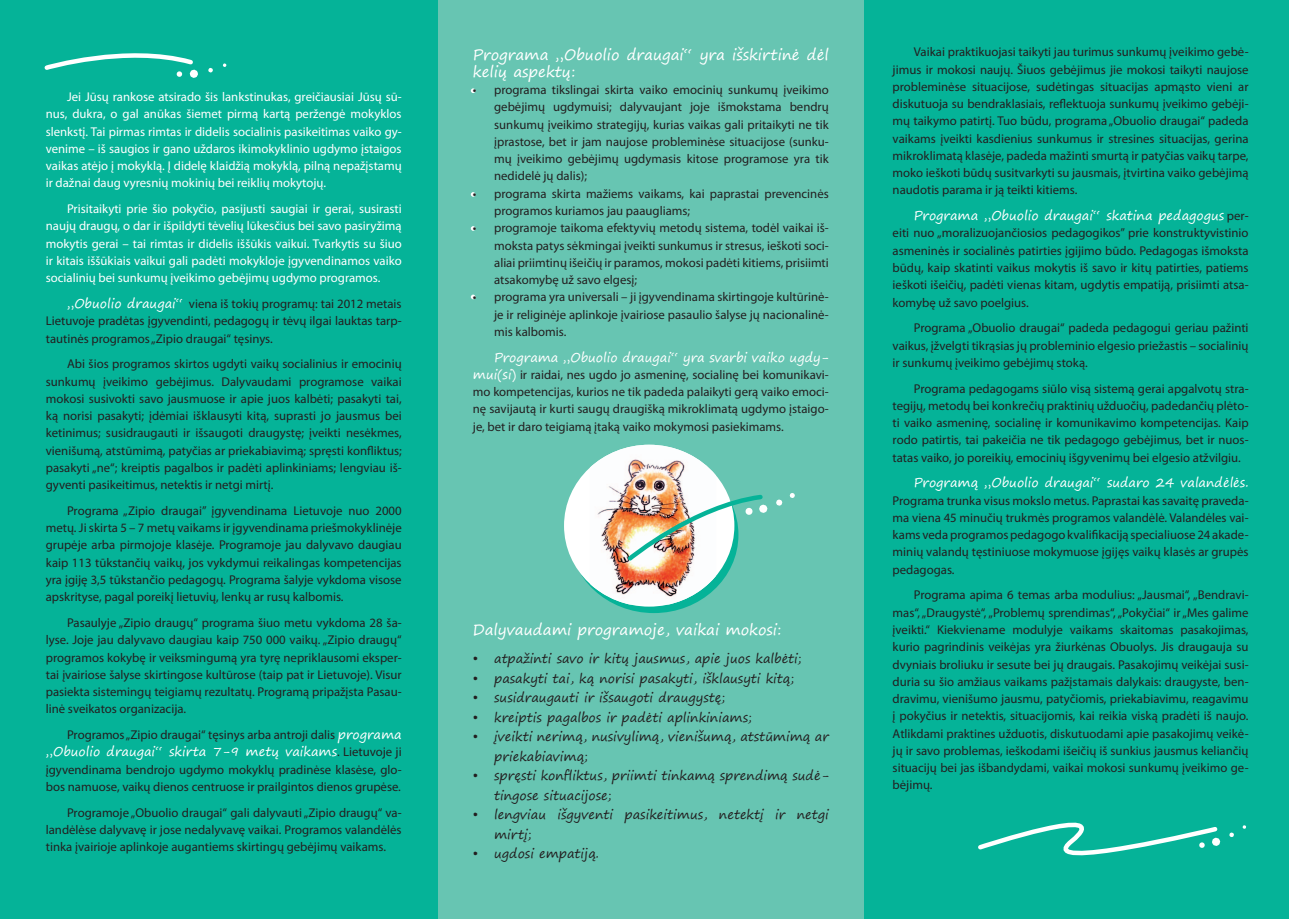
<style>
.page{position:relative;width:1289px;height:919px;background:#fff}
.page>*{position:absolute;margin:0;border:0;box-sizing:border-box;transform-origin:0 0}
.tekstas{font:15px/17.2px "Segoe Print";color:#fff}
.tekstas-2{font:12.75px/17.2px "Myriad Pro";color:#231f20;text-align:justify}
.tekstas-3{font:12.75px/17.2px "Myriad Pro";color:#fff;text-align:justify}
.tekstas-4{font:12.75px/19.5px "Segoe Print";color:#231f20}
.s1{font-family:"Segoe Print";color:#fff}
</style>
<div class="page">
<div style="left:0;top:0;width:1288px;height:918px;background:#05b398"></div>
<div style="left:438px;top:0;width:425px;height:918px;background:#67c5b2"></div>
<svg style="left:471px;top:88px;width:4px;height:5px"></svg>
<svg style="left:471px;top:192px;width:4px;height:5px"></svg>
<svg style="left:471px;top:226px;width:4px;height:5px"></svg>
<svg style="left:471px;top:294px;width:4px;height:5px"></svg>
<div style="left:190px;top:70px;width:8px;height:8px;border:4px solid #fff;border-radius:50%"></div>
<svg style="left:44px;top:53px;width:152px;height:24px"></svg>
<svg style="left:208px;top:68px;width:5px;height:5px"></svg>
<svg style="left:223px;top:63px;width:3px;height:4px"></svg>
<svg style="left:569px;top:456px;width:169px;height:157px"></svg>
<div style="left:564px;top:444px;width:170px;height:162px;background:#fff;border-radius:50%"></div>
<img style="left:590px;top:444px;width:126px;height:160px">
<div style="left:759px;top:504px;width:8px;height:9px;border:4px solid #fff"></div>
<img style="left:625px;top:492px;width:140px;height:71px">
<svg style="left:776px;top:499px;width:6px;height:7px"></svg>
<svg style="left:789px;top:493px;width:6px;height:5px"></svg>
<svg style="left:1229px;top:832px;width:5px;height:5px"></svg>
<svg style="left:1242px;top:825px;width:4px;height:4px"></svg>
<svg style="left:978px;top:822px;width:243px;height:34px"></svg>
<p class="tekstas-3" style="left:46px;top:88px;width:357px;text-indent:21px">Jei Jūsų rankose atsirado šis lankstinukas, greičiausiai Jūsų sū&shy;nus, dukra, o gal anūkas šiemet pirmą kartą peržengė mokyklos slenkstį. Tai pirmas rimtas ir didelis socialinis pasikeitimas vaiko gy&shy;venime – iš saugios ir gano uždaros ikimokyklinio ugdymo įstaigos vaikas atėjo į mokyklą. Į didelę klaidžią mokyklą, pilną nepažįstamų ir dažnai daug vyresnių mokinių bei reiklių mokytojų.</p>
<p class="tekstas-3" style="left:46px;top:200px;width:357px;text-indent:21px">Prisitaikyti prie šio pokyčio, pasijusti saugiai ir gerai, susirasti naujų draugų, o dar ir išpildyti tėvelių lūkesčius bei savo pasiryžimą mokytis gerai – tai rimtas ir didelis iššūkis vaikui. Tvarkytis su šiuo ir kitais iššūkiais vaikui gali padėti mokykloje įgyvendinamos vaiko socialinių bei sunkumų įveikimo gebėjimų ugdymo programos.</p>
<p class="tekstas-2" style="left:46px;top:295px;width:357px;text-indent:21px"><span class="s1">„Obuolio draugai“</span> viena iš tokių programų: tai 2012 metais Lietuvoje pradėtas įgyvendinti, pedagogų ir tėvų ilgai lauktas tarp&shy;tautinės programos „Zipio draugai“ tęsinys.</p>
<p class="tekstas-2" style="left:46px;top:355px;width:357px;text-indent:21px">Abi šios programos skirtos ugdyti vaikų socialinius ir emocinių sunkumų įveikimo gebėjimus. Dalyvaudami programose vaikai mokosi susivokti savo jausmuose ir apie juos kalbėti; pasakyti tai, ką norisi pasakyti; įdėmiai išklausyti kitą, suprasti jo jausmus bei ketinimus; susidraugauti ir išsaugoti draugystę; įveikti nesėkmes, vienišumą, atstūmimą, patyčias ar priekabiavimą; spręsti konfliktus; pasakyti „ne“; kreiptis pagalbos ir padėti aplinkiniams; lengviau iš&shy;gyventi pasikeitimus, netektis ir netgi mirtį.</p>
<p class="tekstas-2" style="left:46px;top:502px;width:357px;text-indent:21px">Programa „Zipio draugai” įgyvendinama Lietuvoje nuo 2000 metų. Ji skirta 5 – 7 metų vaikams ir įgyvendinama priešmokyklinėje grupėje arba pirmojoje klasėje. Programoje jau dalyvavo daugiau kaip 113 tūkstančių vaikų, jos vykdymui reikalingas kompetencijas yra įgiję 3,5 tūkstančio pedagogų. Programa šalyje vykdoma visose apskrityse, pagal poreikį lietuvių, lenkų ar rusų kalbomis.</p>
<p class="tekstas-2" style="left:46px;top:614px;width:357px;text-indent:21px">Pasaulyje „Zipio draugų“ programa šiuo metu vykdoma 28 ša&shy;lyse. Joje jau dalyvavo daugiau kaip 750 000 vaikų. „Zipio draugų“ programos kokybę ir veiksmingumą yra tyrę nepriklausomi eksper&shy;tai įvairiose šalyse skirtingose kultūrose (taip pat ir Lietuvoje). Visur pasiekta sistemingų teigiamų rezultatų. Programą pripažįsta Pasau&shy;linė sveikatos organizacija.</p>
<p class="tekstas-2" style="left:46px;top:726px;width:357px;text-indent:21px">Programos „Zipio draugai“ tęsinys arba antroji dalis <span class="s1">programa „Obuolio draugai“ skirta 7-9 metų vaikams</span>. Lietuvoje ji įgyvendinama bendrojo ugdymo mokyklų pradinėse klasėse, glo&shy;bos namuose, vaikų dienos centruose ir prailgintos dienos grupėse.</p>
<p class="tekstas-2" style="left:46px;top:803px;width:357px;text-indent:21px">Programoje „Obuolio draugai“ gali dalyvauti „Zipio draugų“ va&shy;landėlėse dalyvavę ir jose nedalyvavę vaikai. Programos valandėlės tinka įvairioje aplinkoje augantiems skirtingų gebėjimų vaikams.</p>
<p class="tekstas" style="left:473px;top:45px;width:357px">Programa „Obuolio draugai“ yra išskirtinė dėl kelių aspektų:</p>
<p class="tekstas-2" style="left:494px;top:81px;width:336px;text-indent:-21px">• programa tikslingai skirta vaiko emocinių sunkumų įveikimo gebėjimų ugdymuisi; dalyvaujant joje išmokstama bendrų sunkumų įveikimo strategijų, kurias vaikas gali pritaikyti ne tik įprastose, bet ir jam naujose probleminėse situacijose (sunku&shy;mų įveikimo gebėjimų ugdymasis kitose programose yra tik nedidelė jų dalis);</p>
<p class="tekstas-2" style="left:494px;top:185px;width:336px;text-indent:-21px">• programa skirta mažiems vaikams, kai paprastai prevencinės programos kuriamos jau paaugliams;</p>
<p class="tekstas-2" style="left:494px;top:219px;width:336px;text-indent:-21px">• programoje taikoma efektyvių metodų sistema, todėl vaikai iš&shy;moksta patys sėkmingai įveikti sunkumus ir stresus, ieškoti soci&shy;aliai priimtinų išeičių ir paramos, mokosi padėti kitiems, prisiimti atsakomybę už savo elgesį;</p>
<p class="tekstas-2" style="left:494px;top:288px;width:336px;text-indent:-21px">• programa yra universali – ji įgyvendinama skirtingoje kultūrinė&shy;je ir religinėje aplinkoje įvairiose pasaulio šalyse jų nacionalinė&shy;mis kalbomis.</p>
<p class="tekstas-2" style="left:473px;top:348px;width:357px;text-indent:21px"><span class="s1">Programa „Obuolio draugai“ yra svarbi vaiko ugdy&shy;mui(si)</span> ir raidai, nes ugdo jo asmeninę, socialinę bei komunikavi&shy;mo kompetencijas, kurios ne tik padeda palaikyti gerą vaiko emoci&shy;nę savijautą ir kurti saugų draugišką mikroklimatą ugdymo įstaigo&shy;je, bet ir daro teigiamą įtaką vaiko mokymosi pasiekimams.</p>
<p class="tekstas" style="left:473px;top:621px;width:310px">Dalyvaudami programoje, vaikai mokosi:</p>
<p class="tekstas-4" style="left:473px;top:648px;width:331px">• atpažinti savo ir kitų jausmus, apie juos kalbėti;</p>
<p class="tekstas-4" style="left:473px;top:668px;width:323px">• pasakyti tai, ką norisi pasakyti, išklausyti kitą;</p>
<p class="tekstas-4" style="left:473px;top:687px;width:254px">• susidraugauti ir išsaugoti draugystę;</p>
<p class="tekstas-4" style="left:473px;top:707px;width:281px">• kreiptis pagalbos ir padėti aplinkiniams;</p>
<p class="tekstas-4" style="left:494px;top:726px;width:336px;text-indent:-21px">• įveikti nerimą, nusivylimą, vienišumą, atstūmimą ar priekabiavimą;</p>
<p class="tekstas-4" style="left:494px;top:765px;width:336px;text-indent:-21px">• spręsti konfliktus, priimti tinkamą sprendimą sudė&shy;tingose situacijose;</p>
<p class="tekstas-4" style="left:494px;top:804px;width:336px;text-indent:-21px">• lengviau išgyventi pasikeitimus, netektį ir netgi mirtį;</p>
<p class="tekstas-4" style="left:473px;top:843px;width:128px">• ugdosi empatiją.</p>
<p class="tekstas-2" style="left:892px;top:43px;width:357px;text-indent:21px">Vaikai praktikuojasi taikyti jau turimus sunkumų įveikimo gebė&shy;jimus ir mokosi naujų. Šiuos gebėjimus jie mokosi taikyti naujose probleminėse situacijose, sudėtingas situacijas apmąsto vieni ar diskutuoja su bendraklasiais, reflektuoja sunkumų įveikimo gebėji&shy;mų taikymo patirtį. Tuo būdu, programa „Obuolio draugai“ padeda vaikams įveikti kasdienius sunkumus ir stresines situacijas, gerina mikroklimatą klasėje, padeda mažinti smurtą ir patyčias vaikų tarpe, moko ieškoti būdų susitvarkyti su jausmais, įtvirtina vaiko gebėjimą naudotis parama ir ją teikti kitiems.</p>
<p class="tekstas-2" style="left:892px;top:207px;width:357px;text-indent:21px"><span class="s1">Programa „Obuolio draugai“ skatina pedagogus</span> per&shy;eiti nuo „moralizuojančiosios pedagogikos” prie konstruktyvistinio asmeninės ir socialinės patirties įgijimo būdo. Pedagogas išmoksta būdų, kaip skatinti vaikus mokytis iš savo ir kitų patirties, patiems ieškoti išeičių, padėti vienas kitam, ugdytis empatiją, prisiimti atsa&shy;komybę už savo poelgius.</p>
<p class="tekstas-2" style="left:892px;top:319px;width:357px;text-indent:21px">Programa „Obuolio draugai“ padeda pedagogui geriau pažinti vaikus, įžvelgti tikrąsias jų probleminio elgesio priežastis – socialinių ir sunkumų įveikimo gebėjimų stoką.</p>
<p class="tekstas-2" style="left:892px;top:379px;width:357px;text-indent:21px">Programa pedagogams siūlo visą sistemą gerai apgalvotų stra&shy;tegijų, metodų bei konkrečių praktinių užduočių, padedančių plėto&shy;ti vaiko asmeninę, socialinę ir komunikavimo kompetencijas. Kaip rodo patirtis, tai pakeičia ne tik pedagogo gebėjimus, bet ir nuos&shy;tatas vaiko, jo poreikių, emocinių išgyvenimų bei elgesio atžvilgiu.</p>
<p class="tekstas-2" style="left:892px;top:474px;width:357px;text-indent:21px"><span class="s1">Programą „Obuolio draugai“ sudaro 24 valandėlės.<br></span>Programa trunka visus mokslo metus. Paprastai kas savaitę praveda&shy;ma viena 45 minučių trukmės programos valandėlė. Valandėles vai&shy;kams veda programos pedagogo kvalifikaciją specialiuose 24 akade&shy;minių valandų tęstiniuose mokymuose įgijęs vaikų klasės ar grupės pedagogas.</p>
<p class="tekstas-2" style="left:892px;top:586px;width:357px;text-indent:21px">Programa apima 6 temas arba modulius: „Jausmai“, „Bendravi&shy;mas“, „Draugystė“, „Problemų sprendimas“, „Pokyčiai“ ir „Mes galime įveikti.“ Kiekviename modulyje vaikams skaitomas pasakojimas, kurio pagrindinis veikėjas yra žiurkėnas Obuolys. Jis draugauja su dvyniais broliuku ir sesute bei jų draugais. Pasakojimų veikėjai susi&shy;duria su šio amžiaus vaikams pažįstamais dalykais: draugyste, ben&shy;dravimu, vienišumo jausmu, patyčiomis, priekabiavimu, reagavimu į pokyčius ir netektis, situacijomis, kai reikia viską pradėti iš naujo.<br>Atlikdami praktines užduotis, diskutuodami apie pasakojimų veikė&shy;jų ir savo problemas, ieškodami išeičių iš sunkius jausmus keliančių situacijų bei jas išbandydami, vaikai mokosi sunkumų įveikimo ge&shy;bėjimų.</p>
</div>
